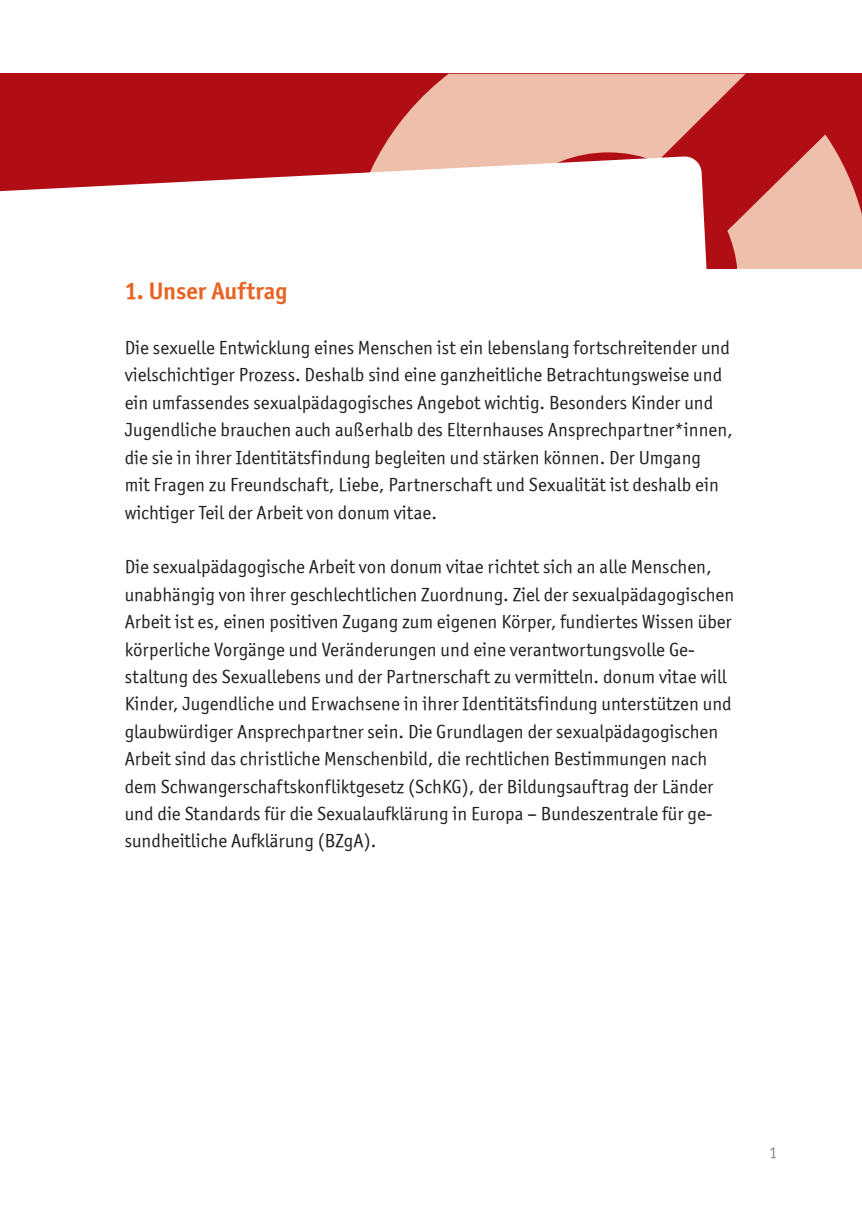
<style>
.page{position:relative;width:862px;height:1214px;background:#fff}
.page>*{position:absolute;margin:0;border:0;box-sizing:border-box;transform-origin:0 0}
.t1{font:24px "Officina Sans ITCTT Bold";color:#e86424}
.t2{font:19px/27.4px "Officina Sans ITCTT Book";color:#231f20}
.t3{font:16px "Officina Sans ITCTT Book";color:#828487}
</style>
<div class="page">
<div style="left:0;top:74px;width:862px;height:195px;background:#b00d15"></div>
<svg style="left:378px;top:74px;width:367px;height:82px;fill:#eec0ab"></svg>
<svg style="left:727px;top:134px;width:135px;height:135px"></svg>
<svg style="left:0;top:156px;width:707px;height:113px;background:#f4ddde"></svg>
<p class="t1" style="left:125px;top:276px;width:164px">1. Unser Auftrag</p>
<p class="t2" style="left:125px;top:334px;width:609px">Die sexuelle Entwicklung eines Menschen ist ein lebenslang fortschreitender und vielschichtiger Prozess. Deshalb sind eine ganzheitliche Betrachtungsweise und ein umfassendes sexualpädagogisches Angebot wichtig. Besonders Kinder und Jugendliche brauchen auch außerhalb des Elternhauses Ansprechpartner*innen, die sie in ihrer Identitätsfindung begleiten und stärken können. Der Umgang<br>mit Fragen zu Freundschaft, Liebe, Partnerschaft und Sexualität ist deshalb ein wichtiger Teil der Arbeit von donum vitae.</p>
<p class="t2" style="left:125px;top:553px;width:611px">Die sexualpädagogische Arbeit von donum vitae richtet sich an alle Menschen, unabhängig von ihrer geschlechtlichen Zuordnung. Ziel der sexualpädagogischen Arbeit ist es, einen positiven Zugang zum eigenen Körper, fundiertes Wissen über körperliche Vorgänge und Veränderungen und eine verantwortungsvolle Ge&shy;staltung des Sexuallebens und der Partnerschaft zu vermitteln. donum vitae will Kinder, Jugendliche und Erwachsene in ihrer Identitätsfindung unterstützen und glaubwürdiger Ansprechpartner sein. Die Grundlagen der sexualpädagogischen Arbeit sind das christliche Menschenbild, die rechtlichen Bestimmungen nach dem Schwangerschaftskonfliktgesetz (SchKG), der Bildungsauftrag der Länder und die Standards für die Sexualaufklärung in Europa – Bundeszentrale für ge&shy;sundheitliche Aufklärung (BZgA).</p>
<p class="t3" style="left:769px;top:1143px;width:9px">1</p>
</div>
